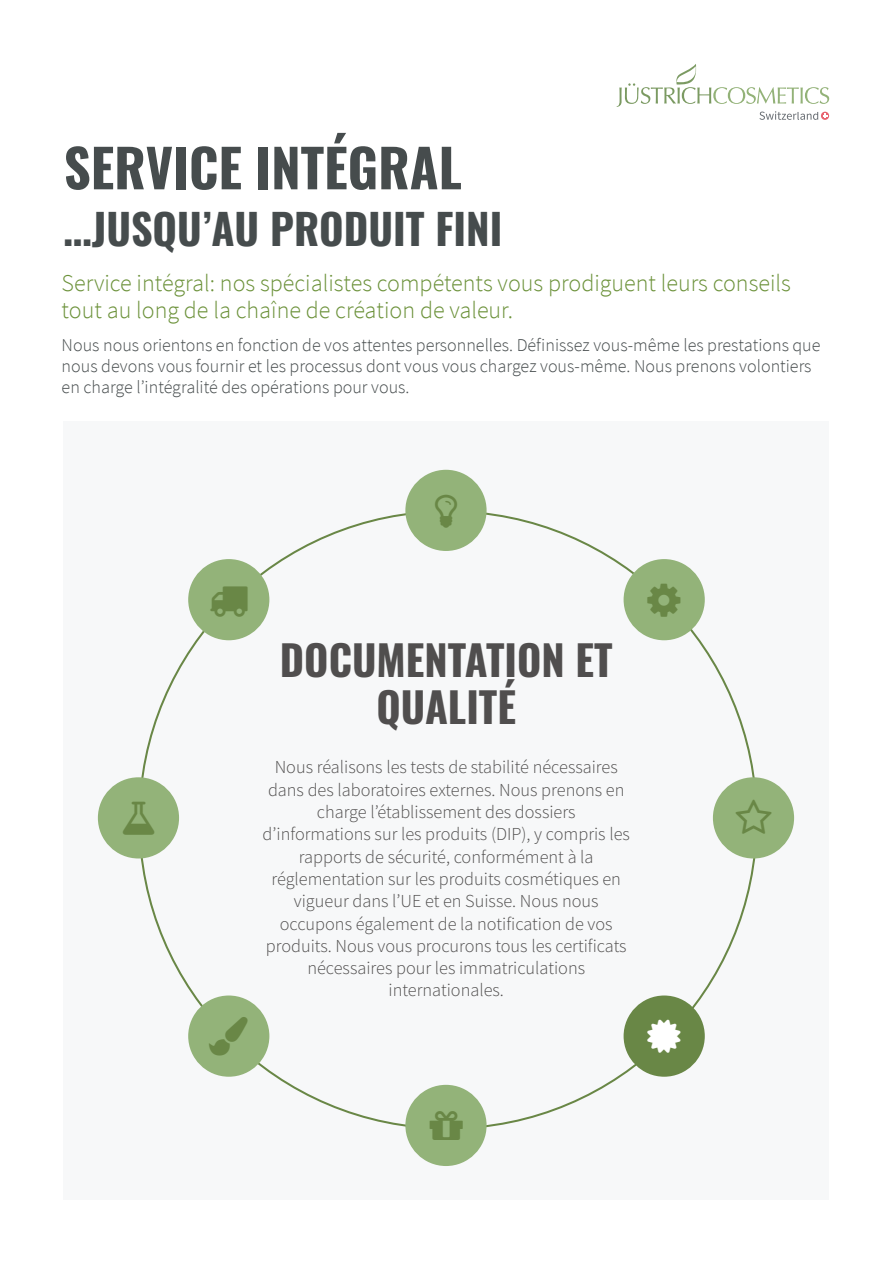
<style>
.page{position:relative;width:893px;height:1263px;background:#fff}
.page>*{position:absolute;margin:0;border:0;box-sizing:border-box;transform-origin:0 0}
.t1{font:700 52.5px "Oswald";color:#464c4d}
.t2{font:700 42px "Oswald";color:#464c4d}
.t3{font:700 41.55px/46.7px "Oswald";color:#504e4e;text-align:center}
.t4{font:300 24px/27px "Source Sans Pro";color:#6b9139}
.t5{font:300 18.3px/22.4px "Source Sans Pro";color:#504e4e;text-align:center}
.t6{font:300 18px/21px "Source Sans Pro";color:#464c4d}
</style>
<div class="page">
<div style="left:64px;top:421px;width:765px;height:778px;background:#f7f8f9"></div>
<svg style="left:138px;top:512px;width:619px;height:615px"></svg>
<div style="left:405px;top:470px;width:82px;height:81px;background:#93b379;border-radius:50%"></div>
<div style="left:624px;top:559px;width:81px;height:81px;background:#93b379;border-radius:50%"></div>
<div style="left:713px;top:777px;width:81px;height:81px;background:#93b379;border-radius:50%"></div>
<div style="left:624px;top:995px;width:81px;height:82px;background:#698746;border-radius:50%"></div>
<div style="left:405px;top:1085px;width:82px;height:81px;background:#93b379;border-radius:50%"></div>
<div style="left:188px;top:995px;width:81px;height:82px;background:#93b379;border-radius:50%"></div>
<div style="left:98px;top:777px;width:81px;height:81px;background:#93b379;border-radius:50%"></div>
<div style="left:188px;top:559px;width:81px;height:81px;background:#93b379;border-radius:50%"></div>
<svg style="left:617px;top:64px;width:212px;height:56px"></svg>
<h1 class="t1" style="left:64px;top:140px;width:400px">SERVICE INTÉGRAL</h1>
<h2 class="t2" style="left:64px;top:207px;width:440px">…JUSQU’AU PRODUIT FINI</h2>
<h3 class="t4" style="left:62px;top:270px;width:731px">Service intégral: nos spécialistes compétents vous prodiguent leurs conseils tout au long de la chaîne de création de valeur.</h3>
<p class="t6" style="left:62px;top:335px;width:760px">Nous nous orientons en fonction de vos attentes personnelles. Définissez vous-même les prestations que nous devons vous fournir et les processus dont vous vous chargez vous-même. Nous prenons volontiers en charge l’intégralité des opérations pour vous.</p>
<h3 class="t3" style="left:280px;top:639px;width:334px">DOCUMENTATION ET<br>QUALITÉ</h3>
<p class="t5" style="left:263px;top:756px;width:369px">Nous réalisons les tests de stabilité nécessaires dans des laboratoires externes. Nous prenons en charge l’établissement des dossiers d’informations sur les produits (DIP), y compris les rapports de sécurité, conformément à la réglementation sur les produits cosmétiques en vigueur dans l’UE et en Suisse. Nous nous occupons également de la notification de vos produits. Nous vous procurons tous les certificats nécessaires pour les immatriculations internationales.</p>
</div>
